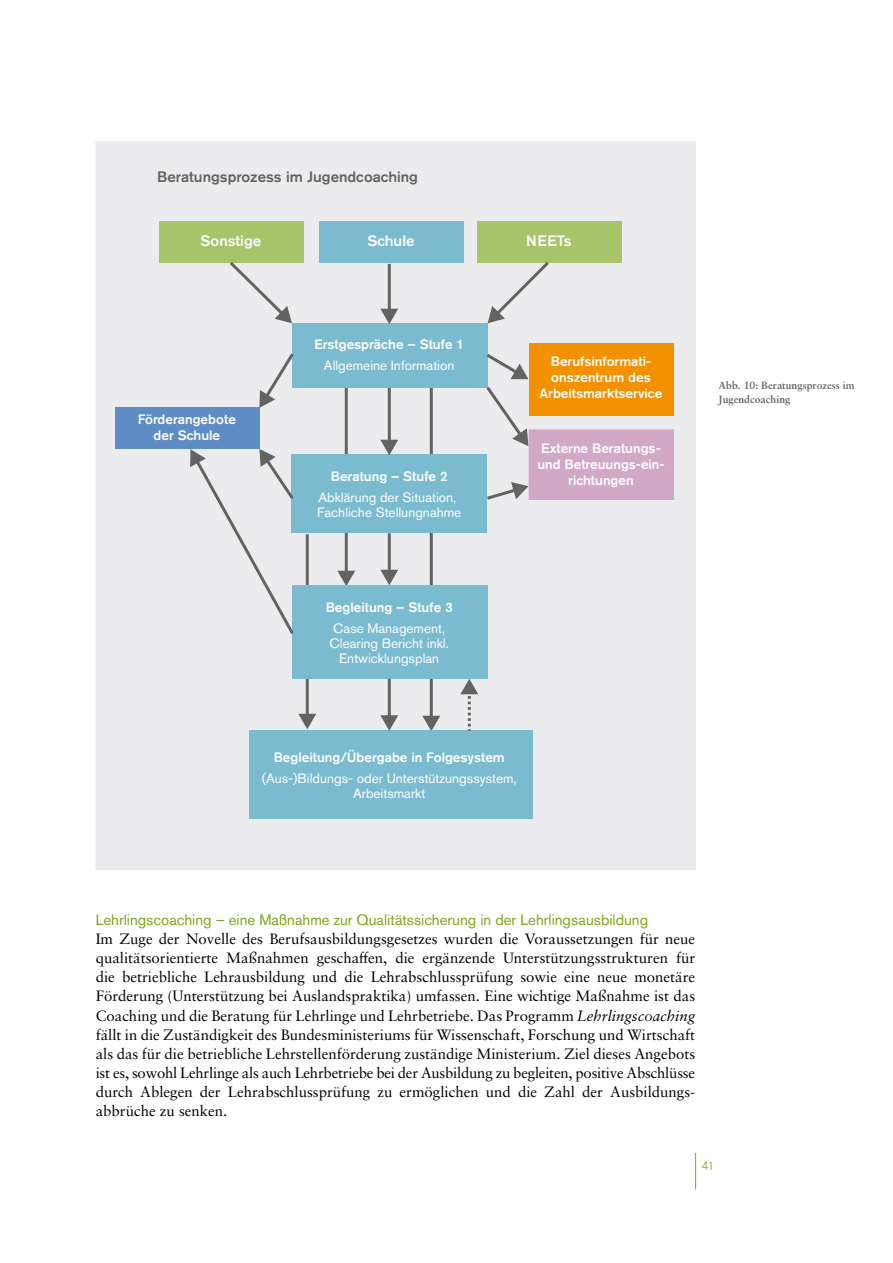
<style>
.page{position:relative;width:893px;height:1263px;background:#fff}
.page>*{position:absolute;margin:0;border:0;box-sizing:border-box;transform-origin:0 0}
.Lauftext{font:15px/19.2px "Sabon LT Pro";color:#000;text-align:justify}
.Überschrift_4_ohne_Nummer{font:15px "Akzidenz Grotesk Pro";color:#7da519}
.t1{font:500 15px "Akzidenz Grotesk Pro";color:#636362}
.t2{font:500 15px "Akzidenz Grotesk Pro";color:#fff}
.t3{font:13.5px/21px "Akzidenz Grotesk Pro";color:#fff;text-align:center}
.t4{font:500 13.5px/16.2px "Akzidenz Grotesk Pro";color:#fff;text-align:center}
.t5{font:300 12px "Akzidenz Grotesk Pro";color:#7da519}
.t6{font:700 10.5px/13.5px "Sabon LT Pro";color:#636362}
.s1{font-weight:500}
.s2{font-weight:400}
.s3{font-style:italic}
</style>
<div class="page">
<hr style="left:695px;top:1153px;width:1px;height:36px;background:#7da519">
<div style="left:96px;top:141px;width:599px;height:728px;background:#ececef"></div>
<hr style="left:345px;top:388px;width:3px;height:185px;background:#636362">
<svg style="left:337px;top:571px;width:18px;height:14px"></svg>
<hr style="left:306px;top:534px;width:3px;height:182px;background:#636362">
<svg style="left:298px;top:714px;width:18px;height:15px"></svg>
<hr style="left:430px;top:358px;width:3px;height:360px;background:#636362">
<svg style="left:422px;top:716px;width:18px;height:14px"></svg>
<div style="left:319px;top:222px;width:144px;height:41px;background:#7bbbd0"></div>
<div style="left:292px;top:323px;width:196px;height:65px;background:#7bbbd0"></div>
<div style="left:291px;top:455px;width:196px;height:78px;background:#7bbbd0"></div>
<div style="left:292px;top:585px;width:196px;height:94px;background:#7bbbd0"></div>
<div style="left:249px;top:730px;width:284px;height:89px;background:#7bbbd0"></div>
<hr style="left:388px;top:264px;width:3px;height:47px;background:#636362">
<svg style="left:380px;top:309px;width:18px;height:15px"></svg>
<hr style="left:388px;top:388px;width:3px;height:54px;background:#636362">
<svg style="left:380px;top:440px;width:18px;height:15px"></svg>
<hr style="left:388px;top:533px;width:3px;height:39px;background:#636362">
<svg style="left:380px;top:570px;width:18px;height:15px"></svg>
<hr style="left:388px;top:679px;width:3px;height:39px;background:#636362">
<svg style="left:380px;top:715px;width:18px;height:16px"></svg>
<div style="left:115px;top:408px;width:144px;height:41px;background:#5e8cc4"></div>
<div style="left:529px;top:343px;width:144px;height:72px;background:#f39100"></div>
<div style="left:529px;top:430px;width:144px;height:69px;background:#d1a8c5"></div>
<div style="left:529px;top:429px;width:145px;height:71px;border:1px solid #d1a8c5"></div>
<div style="left:477px;top:222px;width:145px;height:41px;background:#a7c46a"></div>
<div style="left:159px;top:222px;width:145px;height:41px;background:#a7c46a"></div>
<svg style="left:227px;top:262px;width:65px;height:61px"></svg>
<svg style="left:488px;top:262px;width:64px;height:61px"></svg>
<svg style="left:460px;top:679px;width:18px;height:52px"></svg>
<svg style="left:259px;top:350px;width:38px;height:58px"></svg>
<svg style="left:487px;top:482px;width:41px;height:20px"></svg>
<svg style="left:190px;top:449px;width:107px;height:188px"></svg>
<svg style="left:483px;top:351px;width:45px;height:95px"></svg>
<p class="t1" style="left:157px;top:167px;width:262px">Beratungsprozess im Jugendcoaching</p>
<p class="t2" style="left:367px;top:231px;width:49px">Schule</p>
<p class="t2" style="left:201px;top:231px;width:62px">Sonstige</p>
<p class="t2" style="left:526px;top:231px;width:47px">NEETs</p>
<p class="t4" style="left:138px;top:411px;width:100px">Förderangebote der Schule</p>
<p class="t3" style="left:314px;top:334px;width:151px"><span class="s1">Erstgespräche – Stufe 1<br></span>Allgemeine Information</p>
<p class="t3" style="left:318px;top:465px;width:139px"><span class="s1">Beratung – Stufe 2<br></span>Abklärung der Situation,</p>
<p class="t3" style="left:317px;top:501px;width:146px">Fachliche Stellungnahme</p>
<p class="t4" style="left:326px;top:596px;width:129px;line-height:21px">Begleitung – Stufe 3<br><span class="s2">Case Management,</span></p>
<p class="t3" style="left:330px;top:635px;width:121px;line-height:15px">Clearing Bericht inkl.<br>Entwicklungsplan</p>
<p class="t4" style="left:539px;top:353px;width:124px">Berufsinformati&shy;onszentrum des<br>Arbeitsmarktservice</p>
<p class="t4" style="left:537px;top:440px;width:129px">Externe Beratungs&shy;und Betreuungs-ein&shy;richtungen</p>
<p class="t3" style="left:262px;top:747px;width:256px"><span class="s1">Begleitung/Übergabe in Folgesystem </span>(Aus-)Bildungs- oder Unterstützungssystem,</p>
<p class="t3" style="left:353px;top:783px;width:74px">Arbeitsmarkt</p>
<p class="t6" style="left:719px;top:378px;width:137px">Abb. 10: Beratungsprozess im<br>Jugendcoaching</p>
<p class="Überschrift_4_ohne_Nummer" style="left:96px;top:910px;width:554px">Lehrlingscoaching – eine Maßnahme zur Qualitätssicherung in der Lehrlingsausbildung</p>
<p class="Lauftext" style="left:96px;top:929px;width:601px">Im Zuge der Novelle des Berufsausbildungsgesetzes wurden die Voraussetzungen für neue qualitätsorientierte Maßnahmen geschaffen, die ergänzende Unterstützungsstrukturen für die betriebliche Lehrausbildung und die Lehrabschlussprüfung sowie eine neue monetäre Förderung (Unterstützung bei Auslandspraktika) umfassen. Eine wichtige Maßnahme ist das Coaching und die Beratung für Lehrlinge und Lehrbetriebe. Das Programm <span class="s3">Lehrlingscoaching </span>fällt in die Zuständigkeit des Bundesministeriums für Wissenschaft, Forschung und Wirtschaft als das für die betriebliche Lehrstellenförderung zuständige Ministerium. Ziel dieses Angebots ist es, sowohl Lehrlinge als auch Lehrbetriebe bei der Ausbildung zu begleiten, positive Abschlüsse durch Ablegen der Lehrabschlussprüfung zu ermöglichen und die Zahl der Ausbildungs&shy;abbrüche zu senken.</p>
<p class="t5" style="left:702px;top:1158px;width:14px">41</p>
</div>
